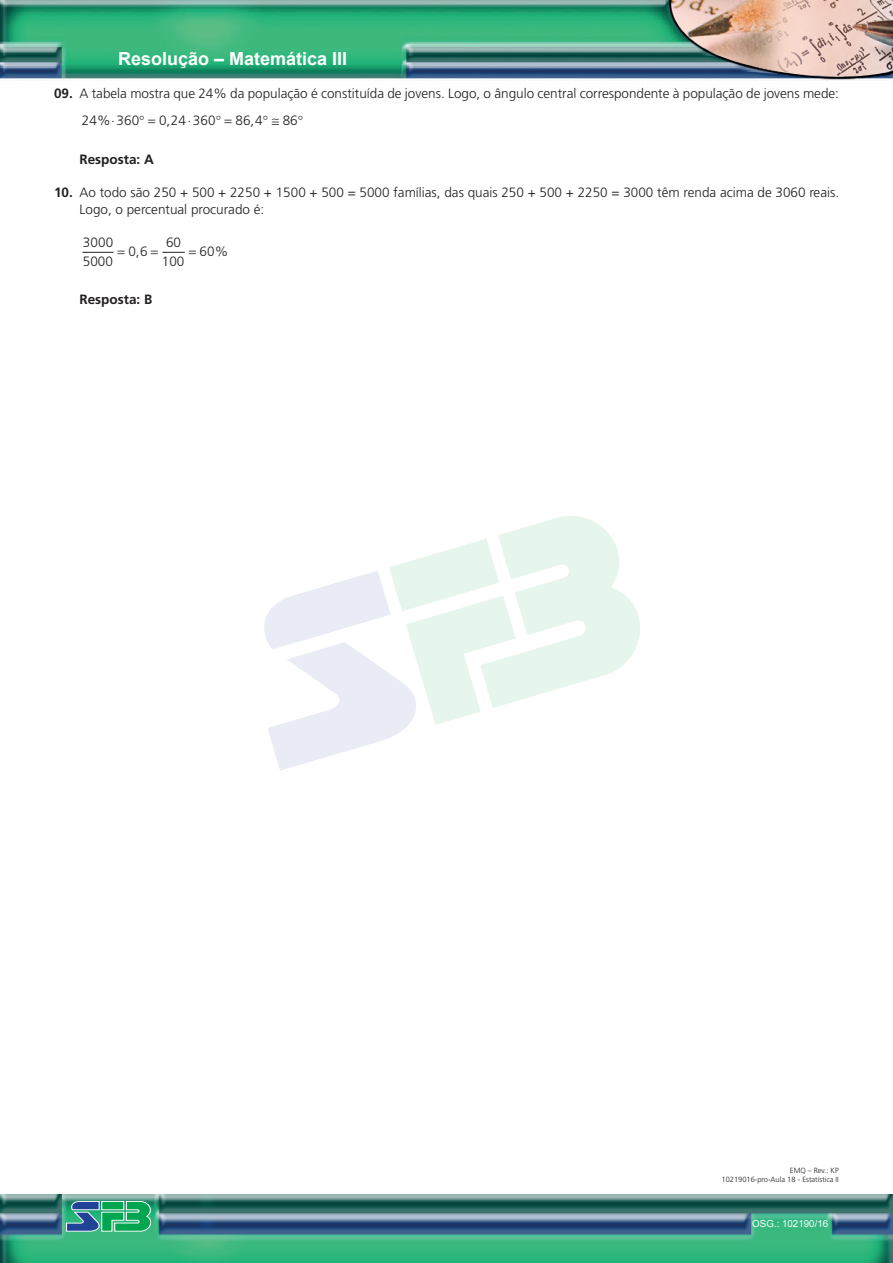
<style>
.page{position:relative;width:893px;height:1263px;background:#fff}
.page>*{position:absolute;margin:0;border:0;box-sizing:border-box;transform-origin:0 0}
.t1{font:700 18px "Arial";color:#fff}
.Exercício_chamada{font:300 13.5px/19px "Frutiger";color:#231f20}
.Exercício_chamada-2{font:700 13.5px "Frutiger";color:#231f20}
.t2{font:9.75px "Arial";color:#fff}
.t3{font:300 7.5px "Frutiger";color:#231f20}
.s1{font-weight:700}
</style>
<div class="page">
<img style="left:0;top:1195px;width:893px;height:68px">
<svg style="left:66px;top:1201px;width:85px;height:30px"></svg>
<svg style="left:264px;top:516px;width:376px;height:255px"></svg>
<img style="left:0;top:0;width:892px;height:80px">
<hr style="left:82px;top:252px;width:32px;height:1px;background:#231f20">
<svg style="left:162px;top:251px;width:23px;height:2px"></svg>
<h1 class="t1" style="left:118px;top:46px;width:231px">Resolução – Matemática III</h1>
<p class="Exercício_chamada" style="left:54px;top:84px;width:786px"><span class="s1">09.</span> A tabela mostra que 24% da população é constituída de jovens. Logo, o ângulo central correspondente à população de jovens mede:</p>
<p class="Exercício_chamada" style="left:82px;top:111px;width:59px">24%⋅ 360</p>
<p class="Exercício_chamada" style="left:166px;top:111px;width:5px">,</p>
<p class="Exercício_chamada" style="left:159px;top:111px;width:58px">0 24 360</p>
<p class="Exercício_chamada" style="left:236px;top:111px;width:29px">86,4</p>
<p class="Exercício_chamada" style="left:283px;top:111px;width:9px">8</p>
<p class="Exercício_chamada" style="left:272px;top:111px;width:28px">≅ 6</p>
<p class="Exercício_chamada-2" style="left:80px;top:152px;width:76px">Resposta: A</p>
<p class="Exercício_chamada" style="left:80px;top:185px;width:761px;line-height:16.2px;text-indent:-26px"><span class="s1">10.</span> Ao todo são 250 + 500 + 2250 + 1500 + 500 = 5000 famílias, das quais 250 + 500 + 2250 = 3000 têm renda acima de 3060 reais.<br>Logo, o percentual procurado é:</p>
<p class="Exercício_chamada" style="left:83px;top:233px;width:32px">3000<br>5000</p>
<p class="Exercício_chamada" style="left:129px;top:242px;width:20px">0 6</p>
<p class="Exercício_chamada" style="left:162px;top:233px;width:24px;text-align:center">60<br>100</p>
<p class="Exercício_chamada" style="left:200px;top:242px;width:30px">60%</p>
<p class="Exercício_chamada" style="left:136px;top:242px;width:5px">,</p>
<p class="Exercício_chamada-2" style="left:80px;top:291px;width:74px">Resposta: B</p>
<p class="t3" style="left:790px;top:1166px;width:51px">EMQ – Rev.: KP</p>
<p class="t3" style="left:722px;top:1175px;width:119px">10219016-pro-Aula 18 - Estatística II</p>
<p class="t2" style="left:752px;top:1217px;width:77px">OSG.: 102190/16</p>
</div>
